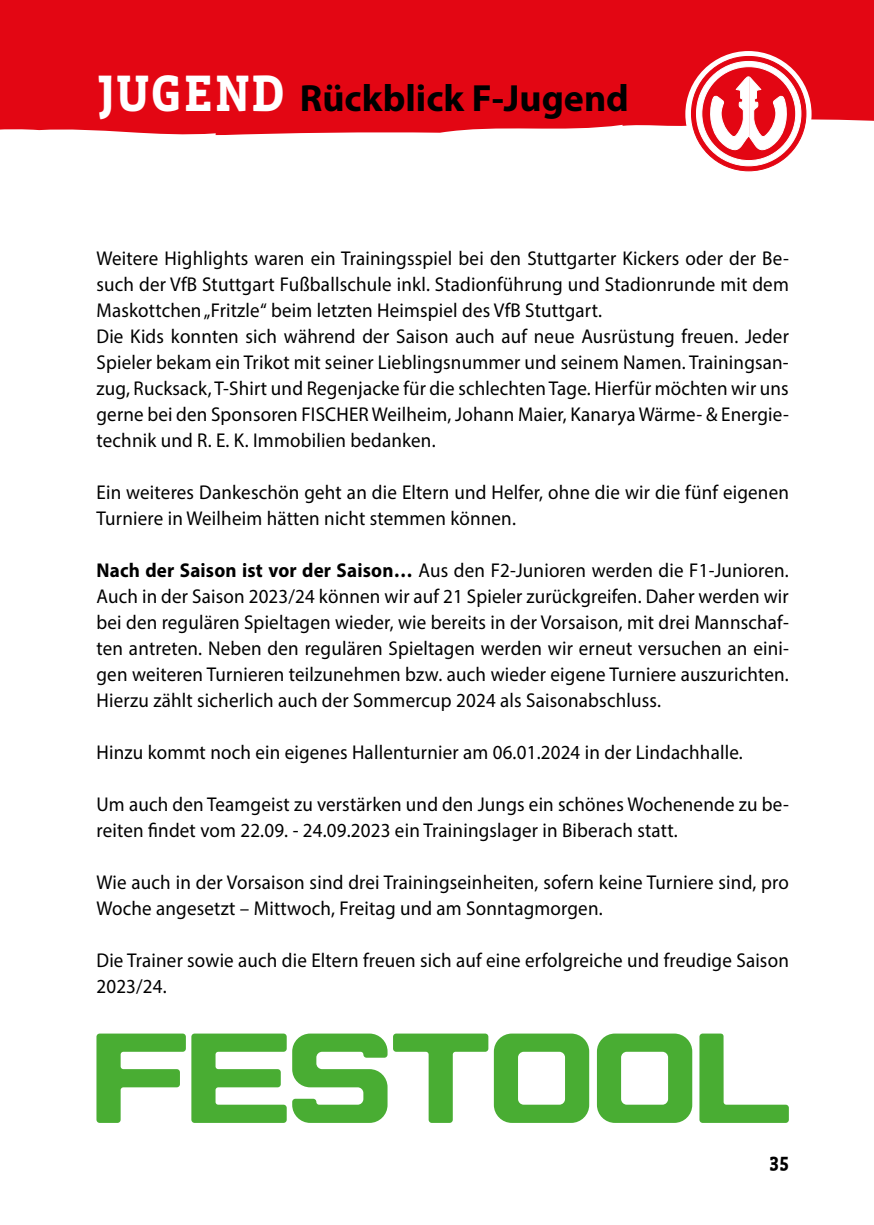
<style>
.page{position:relative;width:874px;height:1225px;background:#fff}
.page>*{position:absolute;margin:0;border:0;box-sizing:border-box;transform-origin:0 0}
.t1{font:700 38px "Myriad Pro";color:#000}
.t2{font:700 20.6px "Vista Slab OTCE";color:#000;scale:.92 1}
.t3{font:20px/26px "Myriad Pro";letter-spacing:.01em;color:#000;scale:.95 1}
.s1{font-family:"Vista Slab OTCE";font-size:52.4px;color:#fff}
.s2{font-weight:700}
</style>
<div class="page">
<div style="left:0;top:0;width:873px;height:56px;background:#e30613"></div>
<div style="left:685px;top:51px;width:126px;height:126px;background:#fff;border-radius:50%"></div>
<svg style="left:0;top:56px;width:873px;height:115px"></svg>
<svg style="left:699px;top:1033px;width:89px;height:90px"></svg>
<svg style="left:96px;top:1033px;width:190px;height:90px"></svg>
<svg style="left:292px;top:1033px;width:95px;height:90px"></svg>
<svg style="left:393px;top:1033px;width:196px;height:90px"></svg>
<svg style="left:596px;top:1033px;width:96px;height:90px"></svg>
<h1 class="t1" style="left:98px;top:74px;width:532px"><span class="s1">JUGEND</span> Rückblick F-Jugend</h1>
<p class="t3" style="left:96px;top:245px;width:730px">Weitere Highlights waren ein Trainingsspiel bei den Stuttgarter Kickers oder der Be&shy;such der VfB Stuttgart Fußballschule inkl. Stadionführung und Stadionrunde mit dem Maskottchen „Fritzle“ beim letzten Heimspiel des VfB Stuttgart.<br>Die Kids konnten sich während der Saison auch auf neue Ausrüstung freuen. Jeder Spieler bekam ein Trikot mit seiner Lieblingsnummer und seinem Namen. Trainingsan&shy;zug, Rucksack, T-Shirt und Regenjacke für die schlechten Tage. Hierfür möchten wir uns gerne bei den Sponsoren FISCHER Weilheim, Johann Maier, Kanarya Wärme- &amp; Energie&shy;technik und R. E. K. Immobilien bedanken.</p>
<p class="t3" style="left:96px;top:479px;width:730px">Ein weiteres Dankeschön geht an die Eltern und Helfer, ohne die wir die fünf eigenen<br>Turniere in Weilheim hätten nicht stemmen können.</p>
<p class="t3" style="left:96px;top:557px;width:730px;text-align:justify"><span class="s2">Nach der Saison ist vor der Saison…</span> Aus den F2-Junioren werden die F1-Junioren.<br>Auch in der Saison 2023/24 können wir auf 21 Spieler zurückgreifen. Daher werden wir bei den regulären Spieltagen wieder, wie bereits in der Vorsaison, mit drei Mannschaf&shy;ten antreten. Neben den regulären Spieltagen werden wir erneut versuchen an eini&shy;gen weiteren Turnieren teilzunehmen bzw. auch wieder eigene Turniere auszurichten.<br>Hierzu zählt sicherlich auch der Sommercup 2024 als Saisonabschluss.</p>
<p class="t3" style="left:96px;top:739px;width:681px">Hinzu kommt noch ein eigenes Hallenturnier am 06.01.2024 in der Lindachhalle.</p>
<p class="t3" style="left:96px;top:791px;width:730px">Um auch den Teamgeist zu verstärken und den Jungs ein schönes Wochenende zu be&shy;reiten findet vom 22.09. - 24.09.2023 ein Trainingslager in Biberach statt.</p>
<p class="t3" style="left:96px;top:869px;width:730px">Wie auch in der Vorsaison sind drei Trainingseinheiten, sofern keine Turniere sind, pro<br>Woche angesetzt – Mittwoch, Freitag und am Sonntagmorgen.</p>
<p class="t3" style="left:96px;top:947px;width:730px">Die Trainer sowie auch die Eltern freuen sich auf eine erfolgreiche und freudige Saison<br>2023/24.</p>
<p class="t2" style="left:769px;top:1149px;width:23px">35</p>
</div>
